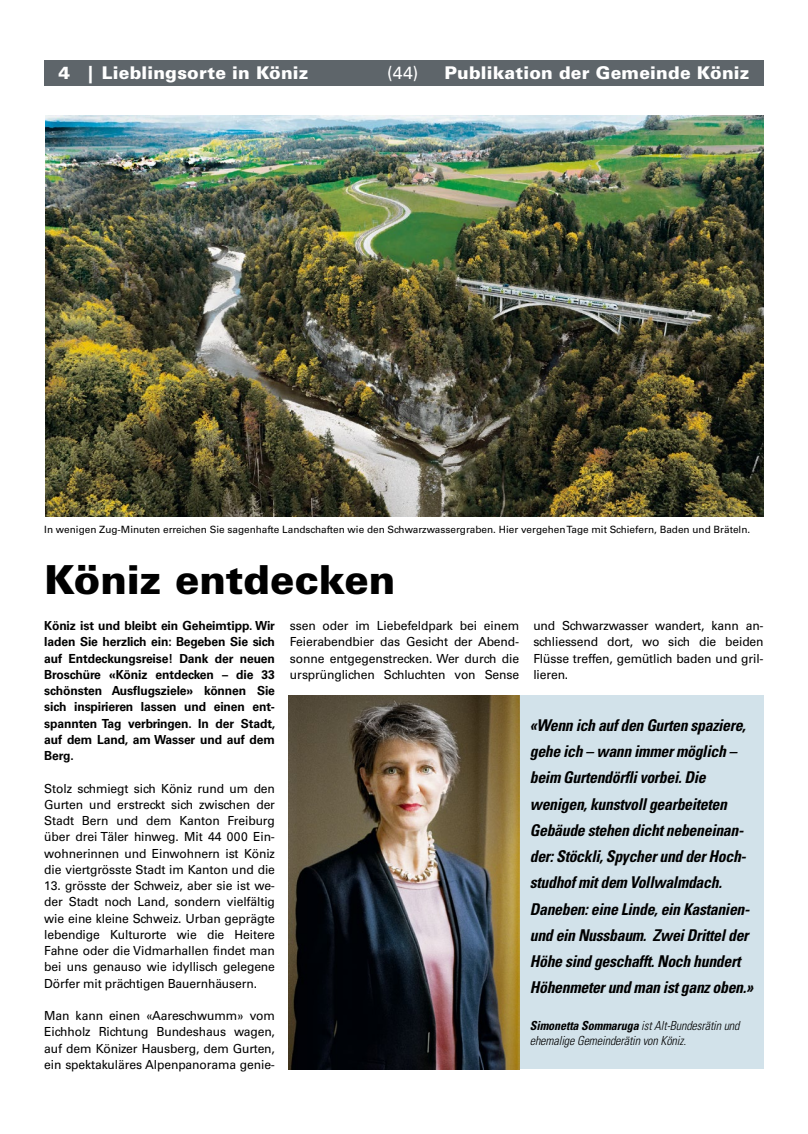
<style>
.page{position:relative;width:808px;height:1134px;background:#fff}
.page>*{position:absolute;margin:0;border:0;box-sizing:border-box;transform-origin:0 0}
.t1{font:900 40px "Univers LT Std";letter-spacing:-.005em;color:#000}
.t2{font:900 17.5px "Univers LT Std";letter-spacing:.01em;color:#fff}
.t3{font:italic 700 condensed 16.25px/26.2px "Univers LT Std";letter-spacing:-.02em;color:#000}
.t4{font:12.5px/16.2px "Univers LT Std";letter-spacing:-.01em;color:#000;text-align:justify}
.t5{font:700 12.5px/16.2px "Univers LT Std";letter-spacing:-.01em;color:#000;text-align:justify}
.t6{font:italic 300 condensed 12.5px/15px "Univers LT Std";letter-spacing:-.01em;color:#000}
.t7{font:10px "Univers LT Std";color:#000}
.s1{font-weight:400}
.s2{font-weight:700}
</style>
<div class="page">
<div style="left:289px;top:695px;width:475px;height:374px;background:#d2e2ea"></div>
<div style="left:44px;top:60px;width:720px;height:26px;background:#5e656a"></div>
<img style="left:45px;top:116px;width:719px;height:400px">
<img style="left:289px;top:695px;width:230px;height:374px">
<h2 class="t2" style="left:58px;top:62px;width:252px">4 | Lieblingsorte in Köniz</h2>
<h2 class="t2" style="left:387px;top:62px;width:364px"><span class="s1">(44)</span> Publikation der Gemeinde Köniz</h2>
<p class="t7" style="left:44px;top:523px;width:707px">In wenigen Zug-Minuten erreichen Sie sagenhafte Landschaften wie den Schwarzwassergraben. Hier vergehen Tage mit Schiefern, Baden und Bräteln.</p>
<h1 class="t1" style="left:44px;top:555px;width:353px">Köniz entdecken</h1>
<p class="t4" style="left:290px;top:618px;width:231px">ssen oder im Liebefeldpark bei einem Feierabendbier das Gesicht der Abend&shy;sonne entgegenstrecken. Wer durch die ursprünglichen Schluchten von Sense</p>
<p class="t4" style="left:533px;top:618px;width:232px">und Schwarzwasser wandert, kann an&shy;schliessend dort, wo sich die beiden Flüsse treffen, gemütlich baden und gril&shy;lieren.</p>
<p class="t3" style="left:530px;top:712px;width:225px">«Wenn ich auf den Gurten spaziere, gehe ich – wann immer möglich – beim Gurtendörfli vorbei. Die wenigen, kunstvoll gearbeiteten Gebäude stehen dicht nebeneinan&shy;der: Stöckli, Spycher und der Hoch&shy;studhof mit dem Vollwalmdach.<br>Daneben: eine Linde, ein Kastanien&shy;und ein Nussbaum. Zwei Drittel der Höhe sind geschafft. Noch hundert Höhenmeter und man ist ganz oben.»</p>
<p class="t6" style="left:530px;top:1018px;width:211px"><span class="s2">Simonetta Sommaruga</span> ist Alt-Bundesrätin und ehemalige Gemeinderätin von Köniz.</p>
<p class="t5" style="left:44px;top:618px;width:232px">Köniz ist und bleibt ein Geheimtipp. Wir laden Sie herzlich ein: Begeben Sie sich auf Entdeckungsreise! Dank der neuen Broschüre «Köniz entdecken – die 33 schönsten Ausflugsziele» können Sie sich inspirieren lassen und einen ent&shy;spannten Tag verbringen. In der Stadt, auf dem Land, am Wasser und auf dem Berg.</p>
<p class="t4" style="left:44px;top:780px;width:232px">Stolz schmiegt sich Köniz rund um den Gurten und erstreckt sich zwischen der Stadt Bern und dem Kanton Freiburg über drei Täler hinweg. Mit 44 000 Ein&shy;wohnerinnen und Einwohnern ist Köniz die viertgrösste Stadt im Kanton und die</p>
<p class="t4" style="left:44px;top:878px;width:232px">13. grösste der Schweiz, aber sie ist we&shy;der Stadt noch Land, sondern vielfältig wie eine kleine Schweiz. Urban geprägte lebendige Kulturorte wie die Heitere Fahne oder die Vidmarhallen findet man bei uns genauso wie idyllisch gelegene Dörfer mit prächtigen Bauernhäusern.</p>
<p class="t4" style="left:44px;top:1008px;width:232px">Man kann einen «Aareschwumm» vom Eichholz Richtung Bundeshaus wagen, auf dem Könizer Hausberg, dem Gurten, ein spektakuläres Alpenpanorama genie-</p>
</div>
